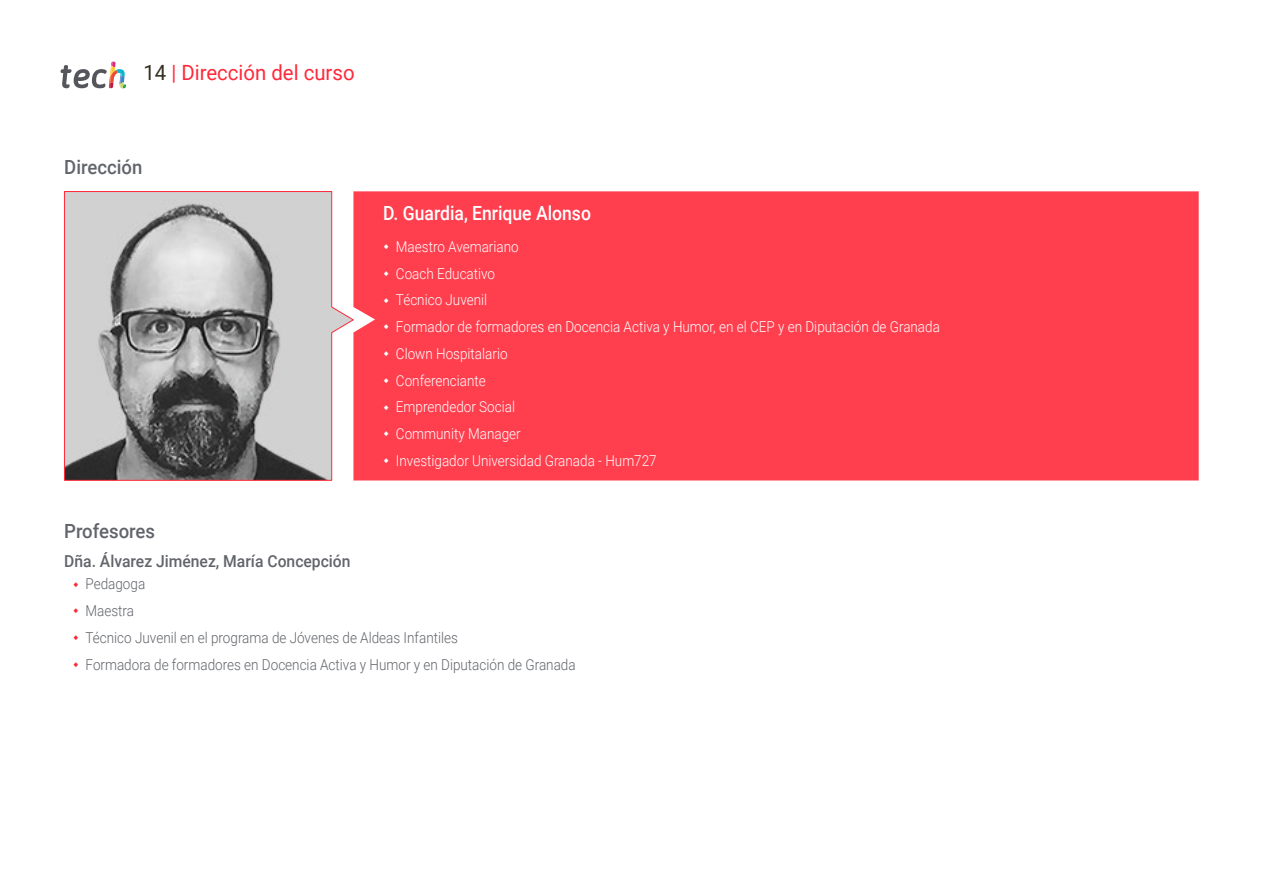
<style>
.page{position:relative;width:1263px;height:893px;background:#fff}
.page>*{position:absolute;margin:0;border:0;box-sizing:border-box;transform-origin:0 0}
.t1{font:21px "Roboto";color:#ff293a}
.t2{font:500 19.5px "Roboto";color:#fff;scale:.9 1}
.t3{font:500 19.5px "Roboto";color:#61646a;scale:.95 1}
.t4{font:500 16.5px "Roboto";color:#61646a;scale:.95 1}
.t5{font:300 15px/26.7px "Roboto";color:#fff;scale:.9 1}
.t6{font:300 15px/26.7px "Roboto";color:#61646a;scale:.9 1}
.s1{color:#312e20}
</style>
<div class="page">
<svg style="left:61px;top:62px;width:65px;height:27px"></svg>
<div style="left:354px;top:191px;width:845px;height:289px;background:#ff3e4e"></div>
<svg style="left:64px;top:191px;width:290px;height:290px;background:#aeabab"></svg>
<svg style="left:384px;top:244px;width:4px;height:5px"></svg>
<svg style="left:384px;top:271px;width:4px;height:5px"></svg>
<svg style="left:384px;top:298px;width:4px;height:5px"></svg>
<svg style="left:384px;top:324px;width:4px;height:5px"></svg>
<svg style="left:384px;top:351px;width:4px;height:5px"></svg>
<svg style="left:384px;top:378px;width:4px;height:5px"></svg>
<svg style="left:384px;top:405px;width:4px;height:5px"></svg>
<svg style="left:384px;top:431px;width:4px;height:5px"></svg>
<svg style="left:384px;top:458px;width:4px;height:5px"></svg>
<h1 class="t1" style="left:144px;top:57px;width:213px"><span class="s1">14</span> | Dirección del curso</h1>
<h2 class="t3" style="left:64px;top:154px;width:84px">Dirección</h2>
<h2 class="t3" style="left:64px;top:517px;width:97px">Profesores</h2>
<h2 class="t2" style="left:383px;top:199px;width:232px">D. Guardia, Enrique Alonso</h2>
<p class="t5" style="left:396px;top:232px;width:606px">Maestro Avemariano<br>Coach Educativo<br>Técnico Juvenil<br>Formador de formadores en Docencia Activa y Humor, en el CEP y en Diputación de Granada<br>Clown Hospitalario<br>Conferenciante<br>Emprendedor Social<br>Community Manager<br>Investigador Universidad Granada - Hum727</p>
<p class="t4" style="left:64px;top:550px;width:303px">Dña. Álvarez Jiménez, María Concepción</p>
<p class="t6" style="left:86px;top:570px;width:546px">Pedagoga<br>Maestra<br>Técnico Juvenil en el programa de Jóvenes de Aldeas Infantiles<br>Formadora de formadores en Docencia Activa y Humor y en Diputación de Granada</p>
</div>
